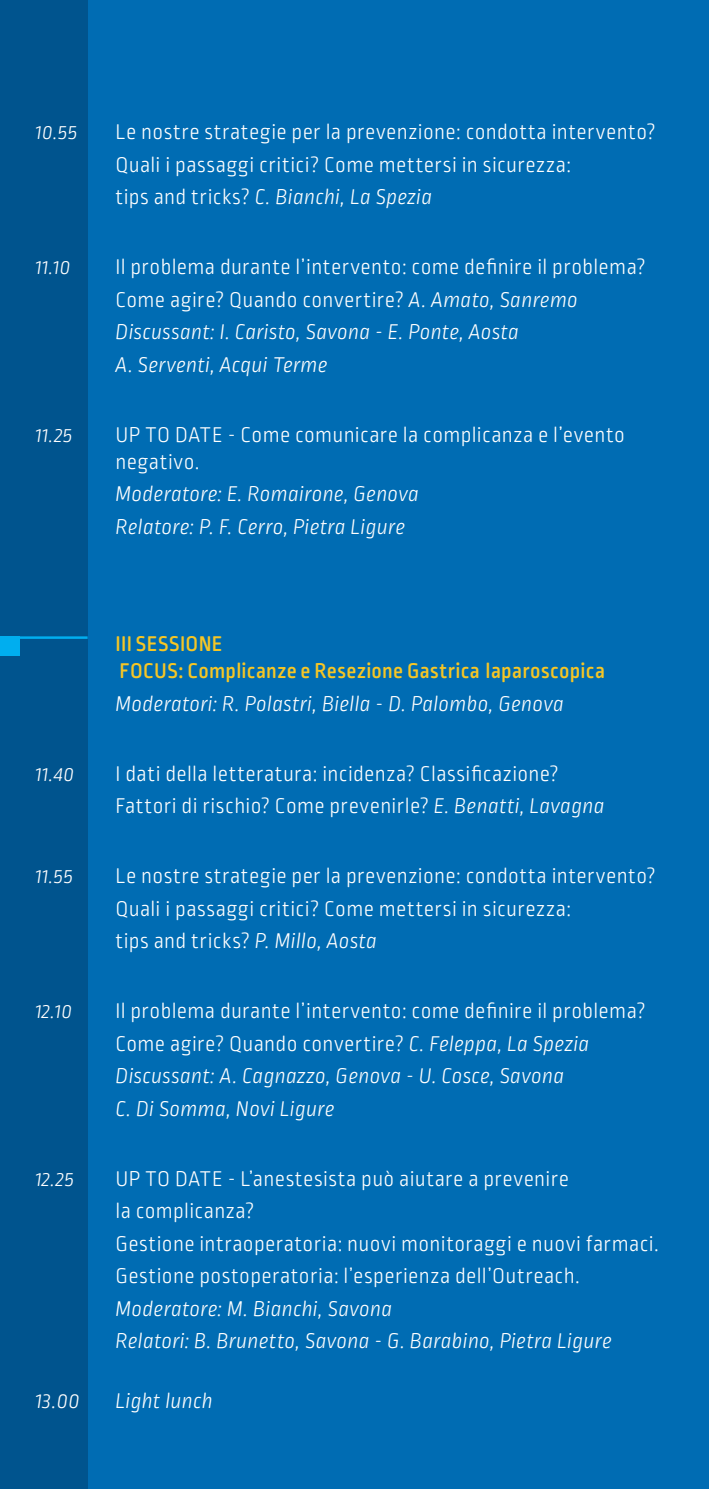
<style>
.page{position:relative;width:709px;height:1489px;background:#fff}
.page>*{position:absolute;margin:0;border:0;box-sizing:border-box;transform-origin:0 0}
.t1{font:300 22.5px/32.5px "Ropa Soft Pro";letter-spacing:.02em;color:#fff}
.t2{font:italic 300 22.5px/32.5px "Ropa Soft Pro";letter-spacing:.01em;color:#fff}
.t3{font:500 22.5px/27px "Ropa Soft Pro";letter-spacing:.015em;color:#f6c625}
.t4{font:italic 300 21.25px "Ropa Soft Pro";letter-spacing:.02em;color:#fff}
.s1{font-style:italic}
.s2{font-style:normal}
</style>
<div class="page">
<div style="left:0;top:0;width:709px;height:1488px;background:#006cb3"></div>
<div style="left:0;top:0;width:88px;height:1488px;background:#00548e"></div>
<hr style="left:15px;top:636px;width:73px;height:3px;background:#00aeef">
<div style="left:0;top:636px;width:19px;height:19px;background:#00aeef"></div>
<p class="t4" style="left:35px;top:121px;width:43px">10.55</p>
<p class="t1" style="left:115px;top:117px;width:542px">Le nostre strategie per la prevenzione: condotta intervento?<br>Quali i passaggi critici? Come mettersi in sicurezza:<br>tips and tricks? <span class="s1">C. Bianchi, La Spezia</span></p>
<p class="t4" style="left:35px;top:256px;width:36px">11.10</p>
<p class="t1" style="left:115px;top:252px;width:531px">Il problema durante l’intervento: come definire il problema?<br>Come agire? Quando convertire? <span class="s1">A. Amato, Sanremo Discussant: I. Caristo, Savona - E. Ponte, Aosta<br>A. Serventi, Acqui Terme</span></p>
<p class="t4" style="left:35px;top:423px;width:38px">11.25</p>
<p class="t1" style="left:115px;top:422px;width:511px;line-height:27px">UP TO DATE - Come comunicare la complicanza e l’evento negativo.</p>
<p class="t2" style="left:115px;top:479px;width:305px">Moderatore: E. Romairone, Genova<br>Relatore: P. F. Cerro, Pietra Ligure</p>
<p class="t3" style="left:115px;top:631px;width:491px">III SESSIONE<br>FOCUS: Complicanze e Resezione Gastrica laparoscopica</p>
<p class="t2" style="left:115px;top:688px;width:450px">Moderatori: R. Polastri, Biella - D. Palombo, Genova</p>
<p class="t4" style="left:35px;top:762px;width:40px">11.40</p>
<p class="t1" style="left:115px;top:758px;width:491px">I dati della letteratura: incidenza? Classificazione?<br>Fattori di rischio? Come prevenirle? <span class="s1">E. Benatti, Lavagna</span></p>
<p class="t4" style="left:35px;top:864px;width:39px">11.55</p>
<p class="t1" style="left:115px;top:861px;width:542px">Le nostre strategie per la prevenzione: condotta intervento?<br>Quali i passaggi critici? Come mettersi in sicurezza:<br>tips and tricks? <span class="s1">P. Millo, Aosta</span></p>
<p class="t4" style="left:35px;top:999px;width:38px">12.10</p>
<p class="t2" style="left:115px;top:995px;width:531px"><span class="s2">Il problema durante l’intervento: come definire il problema?<br>Come agire? Quando convertire?</span> C. Feleppa, La Spezia Discussant: A. Cagnazzo, Genova - U. Cosce, Savona<br>C. Di Somma, Novi Ligure</p>
<p class="t4" style="left:35px;top:1167px;width:40px">12.25</p>
<p class="t1" style="left:115px;top:1163px;width:545px">UP TO DATE - L’anestesista può aiutare a prevenire<br>la complicanza?<br>Gestione intraoperatoria: nuovi monitoraggi e nuovi farmaci.<br>Gestione postoperatoria: l’esperienza dell’Outreach.</p>
<p class="t2" style="left:115px;top:1293px;width:498px">Moderatore: M. Bianchi, Savona<br>Relatori: B. Brunetto, Savona - G. Barabino, Pietra Ligure</p>
<p class="t2" style="left:35px;top:1385px;width:46px">13.00</p>
<p class="t2" style="left:115px;top:1385px;width:99px">Light lunch</p>
</div>
